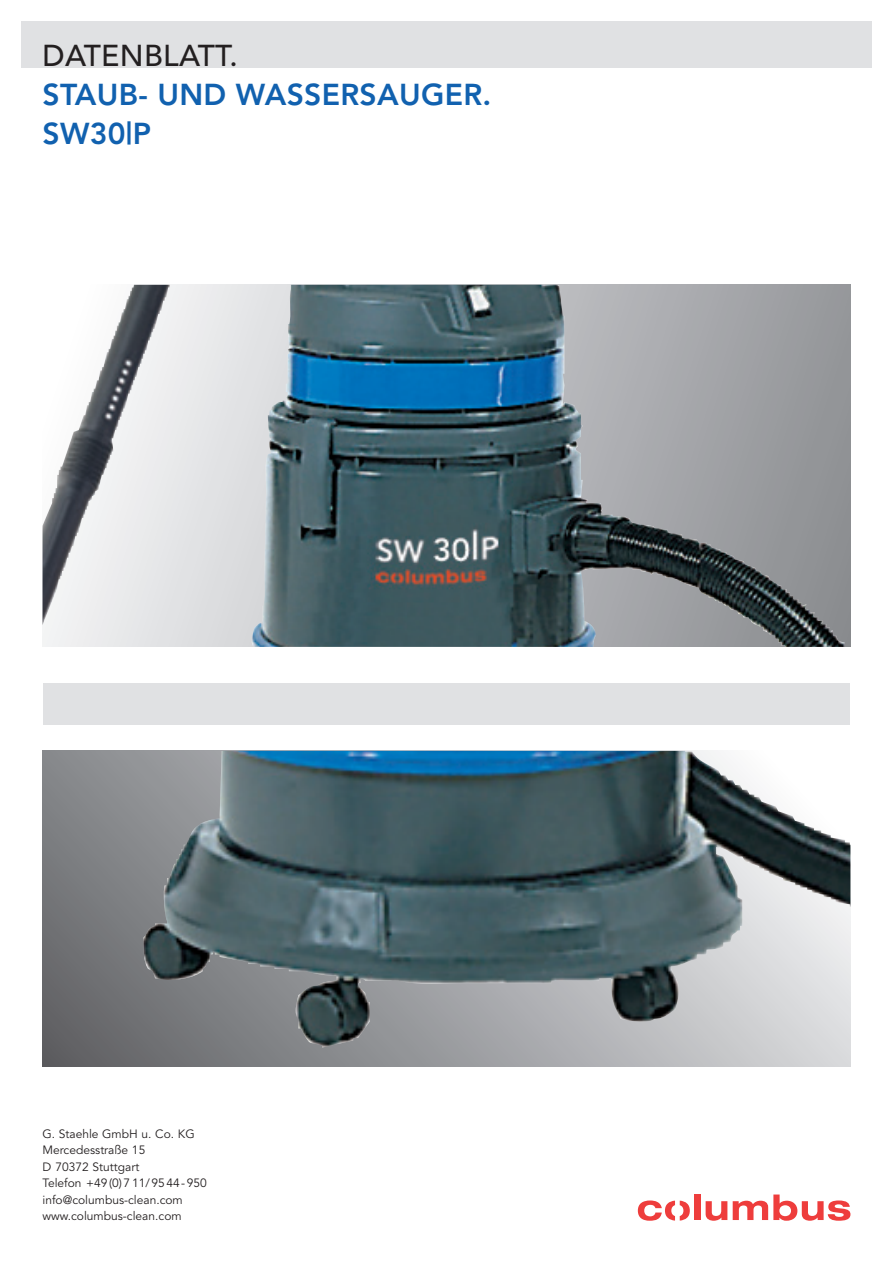
<style>
.page{position:relative;width:893px;height:1263px;background:#fff}
.page>*{position:absolute;margin:0;border:0;box-sizing:border-box;transform-origin:0 0}
.t1{font:800 30px/39px "Avenir";letter-spacing:.01em;color:#1161af}
.t2{font:500 30px "Avenir";letter-spacing:.01em;color:#231f20}
.t3{font:12px/16.5px "Avenir";color:#231f20}
</style>
<div class="page">
<div style="left:21px;top:21px;width:851px;height:47px;background:#e0e1e3"></div>
<div style="left:694px;top:1194px;width:6px;height:26px;background:#ee3d3c"></div>
<svg style="left:706px;top:1201px;width:21px;height:20px"></svg>
<svg style="left:733px;top:1194px;width:117px;height:27px"></svg>
<svg style="left:638px;top:1200px;width:52px;height:21px"></svg>
<svg style="left:43px;top:285px;width:807px;height:362px"></svg>
<img style="left:252px;top:285px;width:451px;height:362px">
<svg style="left:43px;top:751px;width:807px;height:316px;background:#858689"></svg>
<img style="left:143px;top:751px;width:707px;height:296px">
<div style="left:43px;top:683px;width:807px;height:41px;background:#e0e1e3"></div>
<h1 class="t2" style="left:43px;top:38px;width:197px">DATENBLATT.</h1>
<h1 class="t1" style="left:43px;top:77px;width:450px">STAUB- UND WASSERSAUGER.<br>SW30|P</h1>
<p class="t3" style="left:43px;top:1127px;width:166px">G. Staehle GmbH u. Co. KG<br>Mercedesstraße 15<br>D 70372 Stuttgart<br>Telefon +49 (0) 7 11/ 95 44 - 950 info@columbus-clean.com www.columbus-clean.com</p>
</div>
